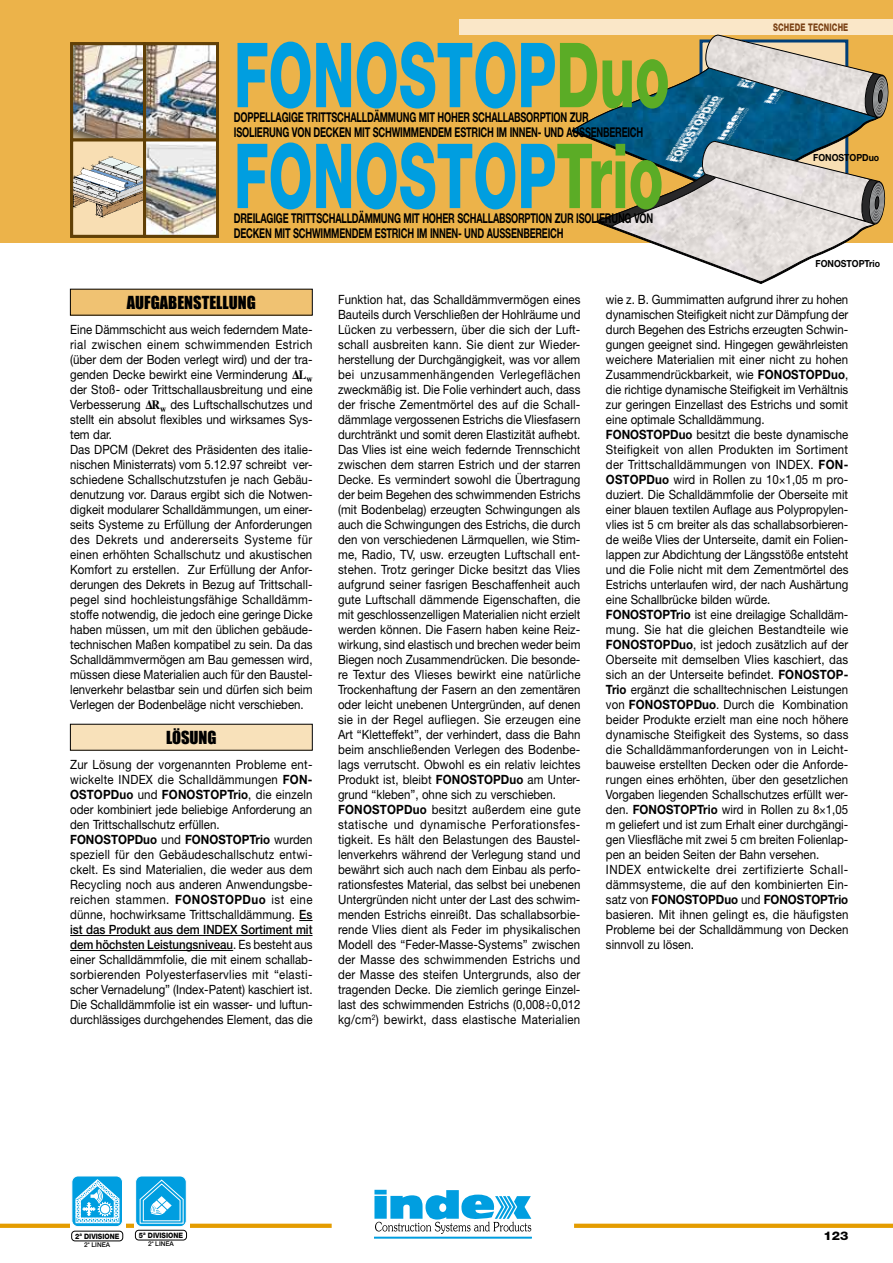
<style>
.page{position:relative;width:893px;height:1263px;background:#fff}
.page>*{position:absolute;margin:0;border:0;box-sizing:border-box;transform-origin:0 0}
.t1{font:800 90px "Helvetica Neue";color:#009ee0;scale:.63 1}
.t2{font:16.5px "Impact";color:#000}
.t3{font:700 13.5px/15px "Helvetica Neue";letter-spacing:-.02em;color:#000;scale:.68 1}
.t4{font:12.75px/15px "Helvetica Neue";color:#000;scale:.9 1}
.t5{font:800 10.5px "Helvetica Neue";letter-spacing:.02em;color:#7a4115;scale:.7 1}
.t6{font:700 9.75px "Helvetica Neue";color:#000;scale:.9 1}
.t7{font:800 7.5px "Helvetica Neue";color:#000;scale:.91 1}
.t8{font:500 6.45px "Helvetica Neue";color:#000}
.s1{color:#5bac26}
.s2{font-family:"Times";font-weight:700}
.s3{font-weight:700}
.s4{font-weight:500}
</style>
<div class="page">
<div style="left:374px;top:1237px;width:157px;height:1px;border:1px solid #009ee0"></div>
<svg style="left:374px;top:1190px;width:157px;height:44px"></svg>
<svg style="left:0;top:1224px;width:332px;height:4px"></svg>
<svg style="left:574px;top:1224px;width:319px;height:4px"></svg>
<div style="left:0;top:0;width:893px;height:242px;background:#ecb34a"></div>
<div style="left:459px;top:19px;width:434px;height:15px;background:#fae7c8"></div>
<div style="left:134px;top:1169px;width:55px;height:85px;background:#fff"></div>
<div style="left:136px;top:1176px;width:50px;height:50px;background:linear-gradient(to right,#009ee0,#009ee0);border-radius:6px"></div>
<div style="left:135px;top:1176px;width:51px;height:51px;border:1px solid #fff;border-radius:6px"></div>
<svg style="left:140px;top:1180px;width:43px;height:43px;background:#39b3e6"></svg>
<div style="left:135px;top:1230px;width:52px;height:10px;border:1px solid #000;border-radius:3px"></div>
<div style="left:70px;top:1169px;width:55px;height:85px;background:#fff"></div>
<div style="left:72px;top:1176px;width:50px;height:50px;background:linear-gradient(to right,#009ee0,#019ee0);border-radius:6px"></div>
<div style="left:72px;top:1176px;width:51px;height:51px;border:1px solid #fff;border-radius:6px"></div>
<svg style="left:76px;top:1179px;width:43px;height:44px"></svg>
<div style="left:72px;top:1231px;width:51px;height:10px;border:1px solid #000;border-radius:3px"></div>
<svg style="left:572px;top:35px;width:317px;height:249px"></svg>
<svg style="left:299px;top:920px;width:14px;height:1px"></svg>
<hr style="left:70px;top:935px;width:243px;height:1px;background:#000">
<hr style="left:70px;top:950px;width:163px;height:1px;background:#000">
<svg style="left:70px;top:724px;width:243px;height:27px;background:#e6d0ac"></svg>
<svg style="left:70px;top:289px;width:243px;height:27px;background:#dfb46a"></svg>
<img style="left:74px;top:46px;width:68px;height:91px">
<div style="left:70px;top:42px;width:76px;height:99px;border:3px solid #614006"></div>
<div style="left:72px;top:140px;width:73px;height:96px;background:#f8deb3"></div>
<svg style="left:74px;top:157px;width:68px;height:59px"></svg>
<div style="left:70px;top:138px;width:76px;height:100px;border:3px solid #614006"></div>
<div style="left:145px;top:44px;width:72px;height:96px;background:#000;opacity:.77"></div>
<div style="left:143px;top:42px;width:76px;height:99px;border:3px solid #614006"></div>
<div style="left:145px;top:140px;width:72px;height:96px;background:#000;opacity:.77"></div>
<div style="left:143px;top:138px;width:76px;height:100px;border:3px solid #614006"></div>
<h1 class="t1" style="left:234px;top:22px;width:693px">FONOSTOP<span class="s1">Duo</span></h1>
<p class="t3" style="left:234px;top:110px;width:604px">DOPPELLAGIGE TRITTSCHALLDÄMMUNG MIT HOHER SCHALLABSORPTION ZUR<br>ISOLIERUNG VON DECKEN MIT SCHWIMMENDEM ESTRICH IM INNEN- UND AUSSENBEREICH</p>
<h1 class="t1" style="left:234px;top:122px;width:683px">FONOSTOP<span class="s1">Trio</span></h1>
<p class="t3" style="left:234px;top:210px;width:618px">DREILAGIGE TRITTSCHALLDÄMMUNG MIT HOHER SCHALLABSORPTION ZUR ISOLIERUNG VON<br>DECKEN MIT SCHWIMMENDEM ESTRICH IM INNEN- UND AUSSENBEREICH</p>
<p class="t5" style="left:773px;top:21px;width:109px">SCHEDE TECNICHE</p>
<p class="t6" style="left:813px;top:151px;width:75px">FONOSTOPDuo</p>
<p class="t6" style="left:815px;top:257px;width:73px">FONOSTOPTrio</p>
<p class="t2" style="left:127px;top:292px;width:130px">AUFGABENSTELLUNG</p>
<p class="t4" style="left:70px;top:322px;width:271px">Eine Dämmschicht aus weich federndem Mate&shy;rial zwischen einem schwimmenden Estrich (über dem der Boden verlegt wird) und der tra&shy;genden Decke bewirkt eine Verminderung <span class="s2">∆L</span><sub>w </sub>der Stoß- oder Trittschallausbreitung und eine Verbesserung <span class="s2">∆R</span><sub>w</sub> des Luftschallschutzes und stellt ein absolut flexibles und wirksames Sys&shy;tem dar.<br>Das DPCM (Dekret des Präsidenten des italie&shy;nischen Ministerrats) vom 5.12.97 schreibt ver&shy;schiedene Schallschutzstufen je nach Gebäu&shy;denutzung vor. Daraus ergibt sich die Notwen&shy;digkeit modularer Schalldämmungen, um einer&shy;seits Systeme zu Erfüllung der Anforderungen des Dekrets und andererseits Systeme für einen erhöhten Schallschutz und akustischen Komfort zu erstellen. Zur Erfüllung der Anfor&shy;derungen des Dekrets in Bezug auf Trittschall&shy;pegel sind hochleistungsfähige Schalldämm&shy;stoffe notwendig, die jedoch eine geringe Dicke haben müssen, um mit den üblichen gebäude&shy;technischen Maßen kompatibel zu sein. Da das Schalldämmvermögen am Bau gemessen wird, müssen diese Materialien auch für den Baustel&shy;lenverkehr belastbar sein und dürfen sich beim Verlegen der Bodenbeläge nicht verschieben.</p>
<p class="t2" style="left:166px;top:727px;width:52px">LÖSUNG</p>
<p class="t4" style="left:70px;top:757px;width:271px">Zur Lösung der vorgenannten Probleme ent&shy;wickelte INDEX die Schalldämmungen <span class="s3">FON-OSTOPDuo</span> und <span class="s3">FONOSTOPTrio</span>, die einzeln oder kombiniert jede beliebige Anforderung an den Trittschallschutz erfüllen.<br><span class="s3">FONOSTOPDuo</span> und <span class="s3">FONOSTOPTrio</span> wurden speziell für den Gebäudeschallschutz entwi&shy;ckelt. Es sind Materialien, die weder aus dem Recycling noch aus anderen Anwendungsbe&shy;reichen stammen. <span class="s3">FONOSTOPDuo</span> ist eine dünne, hochwirksame Trittschalldämmung. <span class="s4">Es ist das Produkt aus dem INDEX Sortiment mit dem höchsten Leistungsniveau</span>. Es besteht aus einer Schalldämmfolie, die mit einem schallab&shy;sorbierenden Polyesterfaservlies mit “elasti&shy;scher Vernadelung” (Index-Patent) kaschiert ist.<br>Die Schalldämmfolie ist ein wasser- und luftun&shy;durchlässiges durchgehendes Element, das die</p>
<p class="t4" style="left:338px;top:292px;width:271px">Funktion hat, das Schalldämmvermögen eines Bauteils durch Verschließen der Hohlräume und Lücken zu verbessern, über die sich der Luft&shy;schall ausbreiten kann. Sie dient zur Wieder&shy;herstellung der Durchgängigkeit, was vor allem bei unzusammenhängenden Verlegeflächen zweckmäßig ist. Die Folie verhindert auch, dass der frische Zementmörtel des auf die Schall&shy;dämmlage vergossenen Estrichs die Vliesfasern durchtränkt und somit deren Elastizität aufhebt.<br>Das Vlies ist eine weich federnde Trennschicht zwischen dem starren Estrich und der starren Decke. Es vermindert sowohl die Übertragung der beim Begehen des schwimmenden Estrichs (mit Bodenbelag) erzeugten Schwingungen als auch die Schwingungen des Estrichs, die durch den von verschiedenen Lärmquellen, wie Stim&shy;me, Radio, TV, usw. erzeugten Luftschall ent&shy;stehen. Trotz geringer Dicke besitzt das Vlies aufgrund seiner fasrigen Beschaffenheit auch gute Luftschall dämmende Eigenschaften, die mit geschlossenzelligen Materialien nicht erzielt werden können. Die Fasern haben keine Reiz&shy;wirkung, sind elastisch und brechen weder beim Biegen noch Zusammendrücken. Die besonde&shy;re Textur des Vlieses bewirkt eine natürliche Trockenhaftung der Fasern an den zementären oder leicht unebenen Untergründen, auf denen sie in der Regel aufliegen. Sie erzeugen eine Art “Kletteffekt”, der verhindert, dass die Bahn beim anschließenden Verlegen des Bodenbe&shy;lags verrutscht. Obwohl es ein relativ leichtes Produkt ist, bleibt <span class="s3">FONOSTOPDuo</span> am Unter&shy;grund “kleben”, ohne sich zu verschieben.<br><span class="s3">FONOSTOPDuo</span> besitzt außerdem eine gute statische und dynamische Perforationsfes&shy;tigkeit. Es hält den Belastungen des Baustel&shy;lenverkehrs während der Verlegung stand und bewährt sich auch nach dem Einbau als perfo&shy;rationsfestes Material, das selbst bei unebenen Untergründen nicht unter der Last des schwim&shy;menden Estrichs einreißt. Das schallabsorbie&shy;rende Vlies dient als Feder im physikalischen Modell des “Feder-Masse-Systems” zwischen der Masse des schwimmenden Estrichs und der Masse des steifen Untergrunds, also der tragenden Decke. Die ziemlich geringe Einzel&shy;last des schwimmenden Estrichs (0,008÷0,012 kg/cm<sup>2</sup>) bewirkt, dass elastische Materialien</p>
<p class="t4" style="left:606px;top:292px;width:271px">wie z. B. Gummimatten aufgrund ihrer zu hohen dynamischen Steifigkeit nicht zur Dämpfung der durch Begehen des Estrichs erzeugten Schwin&shy;gungen geeignet sind. Hingegen gewährleisten weichere Materialien mit einer nicht zu hohen Zusammendrückbarkeit, wie <span class="s3">FONOSTOPDuo</span>, die richtige dynamische Steifigkeit im Verhältnis zur geringen Einzellast des Estrichs und somit eine optimale Schalldämmung.<br><span class="s3">FONOSTOPDuo</span> besitzt die beste dynamische Steifigkeit von allen Produkten im Sortiment der Trittschalldämmungen von INDEX. <span class="s3">FON-OSTOPDuo</span> wird in Rollen zu 10 1,05 m pro&shy;duziert. Die Schalldämmfolie der Oberseite mit einer blauen textilen Auflage aus Polypropylen&shy;vlies ist 5 cm breiter als das schallabsorbieren&shy;de weiße Vlies der Unterseite, damit ein Folien&shy;lappen zur Abdichtung der Längsstöße entsteht und die Folie nicht mit dem Zementmörtel des Estrichs unterlaufen wird, der nach Aushärtung eine Schallbrücke bilden würde.<br><span class="s3">FONOSTOPTrio</span> ist eine dreilagige Schalldäm&shy;mung. Sie hat die gleichen Bestandteile wie <span class="s3">FONOSTOPDuo</span>, ist jedoch zusätzlich auf der Oberseite mit demselben Vlies kaschiert, das sich an der Unterseite befindet. <span class="s3">FONOSTOP-Trio</span> ergänzt die schalltechnischen Leistungen von <span class="s3">FONOSTOPDuo</span>. Durch die Kombination beider Produkte erzielt man eine noch höhere dynamische Steifigkeit des Systems, so dass die Schalldämmanforderungen von in Leicht&shy;bauweise erstellten Decken oder die Anforde&shy;rungen eines erhöhten, über den gesetzlichen Vorgaben liegenden Schallschutzes erfüllt wer&shy;den. <span class="s3">FONOSTOPTrio</span> wird in Rollen zu 8 1,05 m geliefert und ist zum Erhalt einer durchgängi&shy;gen Vliesfläche mit zwei 5 cm breiten Folienlap&shy;pen an beiden Seiten der Bahn versehen.<br>INDEX entwickelte drei zertifizierte Schall&shy;dämmsysteme, die auf den kombinierten Ein&shy;satz von <span class="s3">FONOSTOPDuo</span> und <span class="s3">FONOSTOPTrio </span>basieren. Mit ihnen gelingt es, die häufigsten Probleme bei der Schalldämmung von Decken sinnvoll zu lösen.</p>
<p class="t7" style="left:75px;top:1231px;width:50px">2<sup>a</sup> DIVISIONE</p>
<p class="t8" style="left:84px;top:1241px;width:27px">2<sup>a</sup> LINEA</p>
<p class="t7" style="left:139px;top:1230px;width:50px">5<sup>a</sup> DIVISIONE</p>
<p class="t8" style="left:148px;top:1240px;width:27px">2<sup>a</sup> LINEA</p>
</div>
